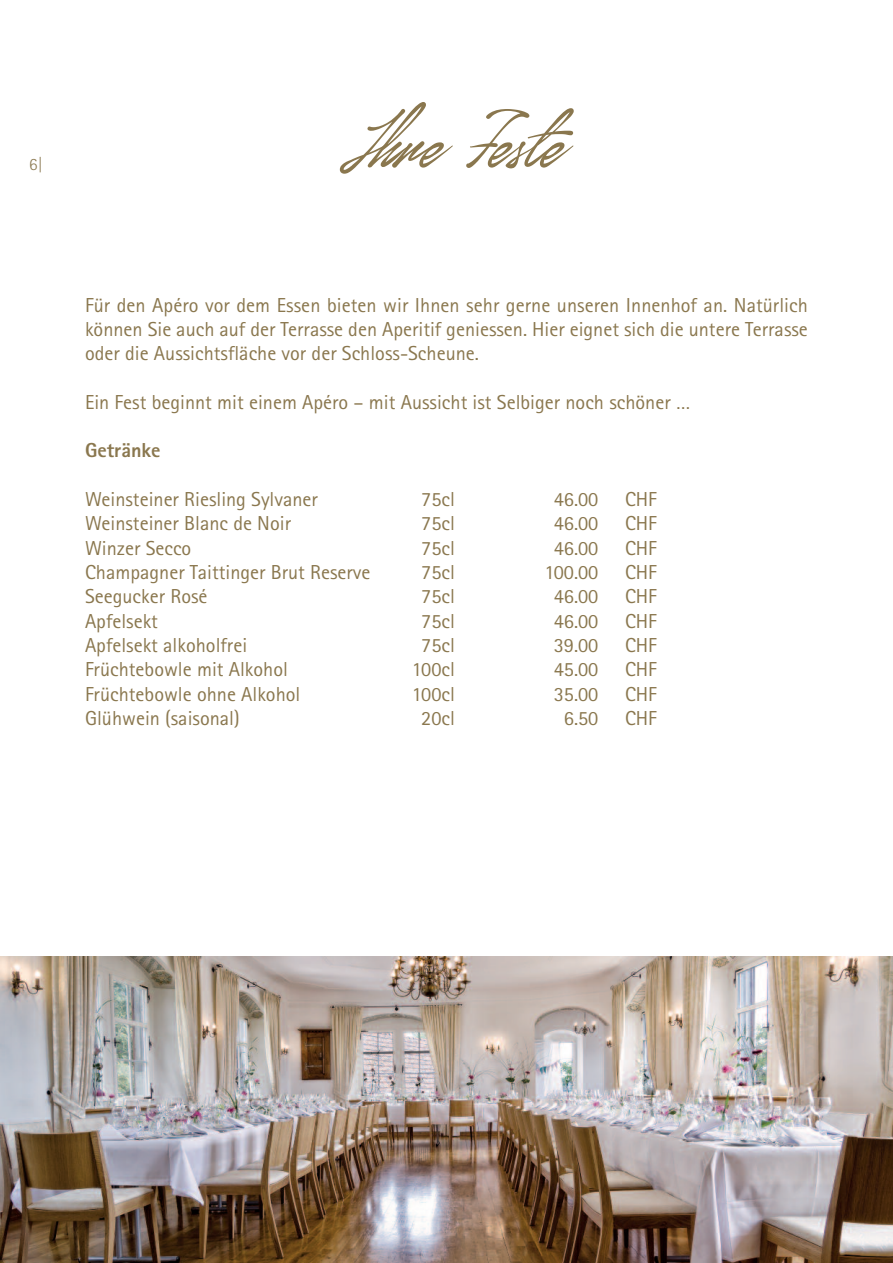
<style>
.page{position:relative;width:893px;height:1263px;background:#fff}
.page>*{position:absolute;margin:0;border:0;box-sizing:border-box;transform-origin:0 0}
.t1{font:90px "January Script Personal Use";color:#8a774e}
.t2{font:20.25px/24.3px "Rotis Sans Serif";color:#8a774e;text-align:justify}
.t3{font:800 20.25px "Rotis Sans Serif";color:#8a774e}
.t4{font:300 17.25px "Rotis Sans Serif";color:#8a774e}
</style>
<div class="page">
<img style="left:0;top:957px;width:893px;height:306px">
<p class="t4" style="left:29px;top:158px;width:16px">6|</p>
<h1 class="t1" style="left:330px;top:86px;width:235px">IhreFeste</h1>
<p class="t2" style="left:85px;top:295px;width:724px">Für den Apéro vor dem Essen bieten wir Ihnen sehr gerne unseren Innenhof an. Natürlich können Sie auch auf der Terrasse den Aperitif geniessen. Hier eignet sich die untere Terrasse oder die Aussichtsfläche vor der Schloss-Scheune.</p>
<p class="t2" style="left:85px;top:392px;width:607px">Ein Fest beginnt mit einem Apéro – mit Aussicht ist Selbiger noch schöner …</p>
<p class="t3" style="left:85px;top:443px;width:77px">Getränke</p>
<p class="t2" style="left:85px;top:489px;width:234px">Weinsteiner Riesling Sylvaner</p>
<p class="t2" style="left:421px;top:489px;width:35px">75cl</p>
<p class="t2" style="left:554px;top:489px;width:46px">46.00</p>
<p class="t2" style="left:625px;top:489px;width:33px">CHF</p>
<p class="t2" style="left:85px;top:513px;width:208px">Weinsteiner Blanc de Noir</p>
<p class="t2" style="left:421px;top:513px;width:35px">75cl</p>
<p class="t2" style="left:554px;top:513px;width:46px">46.00</p>
<p class="t2" style="left:625px;top:513px;width:33px">CHF</p>
<p class="t2" style="left:85px;top:538px;width:108px">Winzer Secco</p>
<p class="t2" style="left:421px;top:538px;width:35px">75cl</p>
<p class="t2" style="left:554px;top:538px;width:46px">46.00</p>
<p class="t2" style="left:625px;top:538px;width:33px">CHF</p>
<p class="t2" style="left:85px;top:562px;width:287px">Champagner Taittinger Brut Reserve</p>
<p class="t2" style="left:421px;top:562px;width:35px">75cl</p>
<p class="t2" style="left:544px;top:562px;width:55px">100.00</p>
<p class="t2" style="left:625px;top:562px;width:33px">CHF</p>
<p class="t2" style="left:85px;top:586px;width:124px">Seegucker Rosé</p>
<p class="t2" style="left:421px;top:586px;width:35px">75cl</p>
<p class="t2" style="left:554px;top:586px;width:46px">46.00</p>
<p class="t2" style="left:625px;top:586px;width:33px">CHF</p>
<p class="t2" style="left:85px;top:611px;width:75px">Apfelsekt</p>
<p class="t2" style="left:421px;top:611px;width:35px">75cl</p>
<p class="t2" style="left:554px;top:611px;width:46px">46.00</p>
<p class="t2" style="left:625px;top:611px;width:33px">CHF</p>
<p class="t2" style="left:85px;top:635px;width:164px">Apfelsekt alkoholfrei</p>
<p class="t2" style="left:421px;top:635px;width:35px">75cl</p>
<p class="t2" style="left:554px;top:635px;width:46px">39.00</p>
<p class="t2" style="left:625px;top:635px;width:33px">CHF</p>
<p class="t2" style="left:85px;top:659px;width:204px">Früchtebowle mit Alkohol</p>
<p class="t2" style="left:412px;top:659px;width:45px">100cl</p>
<p class="t2" style="left:554px;top:659px;width:46px">45.00</p>
<p class="t2" style="left:625px;top:659px;width:33px">CHF</p>
<p class="t2" style="left:85px;top:683px;width:217px">Früchtebowle ohne Alkohol</p>
<p class="t2" style="left:412px;top:683px;width:45px">100cl</p>
<p class="t2" style="left:554px;top:683px;width:46px">35.00</p>
<p class="t2" style="left:625px;top:683px;width:33px">CHF</p>
<p class="t2" style="left:85px;top:708px;width:156px">Glühwein (saisonal)</p>
<p class="t2" style="left:421px;top:708px;width:35px">20cl</p>
<p class="t2" style="left:564px;top:708px;width:36px">6.50</p>
<p class="t2" style="left:625px;top:708px;width:33px">CHF</p>
</div>
